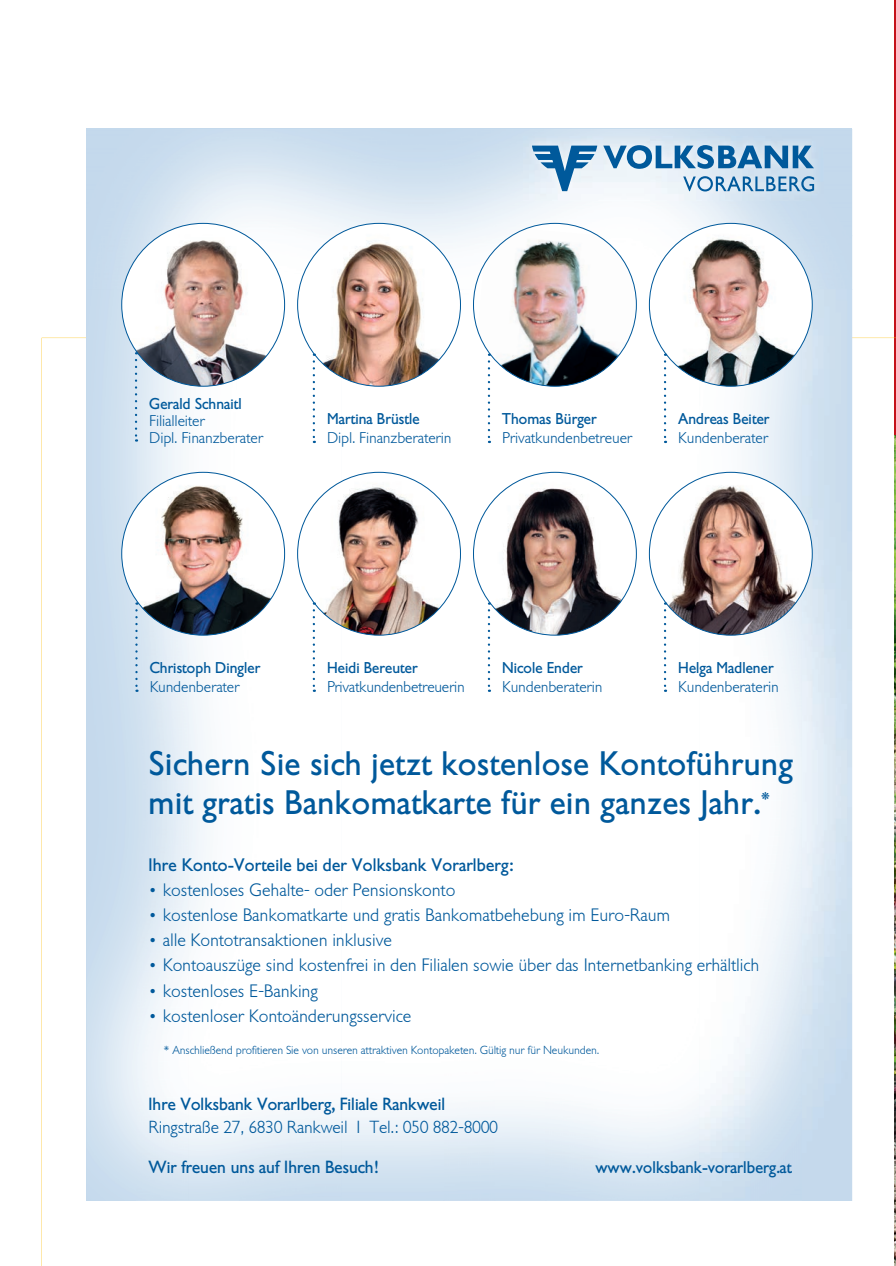
<style>
.page{position:relative;width:896px;height:1266px;background:#fff}
.page>*{position:absolute;margin:0;border:0;box-sizing:border-box;transform-origin:0 0}
.t1{font:32.4px/39.2px "GI16";letter-spacing:.015em;color:#00599b}
.t2{font:300 17.25px "GI16";letter-spacing:.005em;color:#00599b}
.t3{font:17.25px "GI16";letter-spacing:.005em;color:#00599b}
.t4{font:16.8px "GI16";color:#00599b}
.t5{font:300 16.8px "GI16";color:#00599b}
.t6{font:16.05px "GI16";color:#00599b}
.t7{font:300 14.85px/17.1px "GI16";color:#00599b}
.t8{font:14.85px "GI16";color:#00599b}
.t9{font:300 11.25px "GI16";color:#00599b}
.s1{font-family:"Gill Sans"}
</style>
<div class="page">
<hr style="left:894px;top:0;width:1px;height:435px;background:#c4121a">
<img style="left:86px;top:129px;width:766px;height:106px">
<img style="left:86px;top:235px;width:74px;height:54px">
<img style="left:239px;top:235px;width:102px;height:965px">
<img style="left:422px;top:235px;width:63px;height:54px">
<img style="left:597px;top:235px;width:102px;height:965px">
<div style="left:774px;top:235px;width:78px;height:54px;background:#c8dbed"></div>
<img style="left:86px;top:289px;width:51px;height:911px">
<img style="left:444px;top:292px;width:50px;height:908px">
<img style="left:801px;top:289px;width:51px;height:911px">
<img style="left:137px;top:353px;width:102px;height:150px">
<img style="left:341px;top:354px;width:103px;height:149px">
<img style="left:501px;top:374px;width:96px;height:118px">
<img style="left:699px;top:346px;width:102px;height:157px">
<img style="left:137px;top:503px;width:51px;height:697px">
<img style="left:393px;top:503px;width:51px;height:697px">
<img style="left:750px;top:503px;width:51px;height:697px">
<img style="left:494px;top:609px;width:51px;height:591px">
<img style="left:188px;top:627px;width:51px;height:573px">
<img style="left:341px;top:626px;width:52px;height:574px">
<img style="left:545px;top:623px;width:52px;height:577px">
<img style="left:699px;top:629px;width:51px;height:571px">
<img style="left:523px;top:136px;width:300px;height:64px">
<svg style="left:683px;top:176px;width:131px;height:15px;background:#8db5d3"></svg>
<svg style="left:603px;top:145px;width:210px;height:24px;background:#71a2c8"></svg>
<svg style="left:532px;top:146px;width:65px;height:45px;background:#8bb3d2"></svg>
<img style="left:122px;top:223px;width:162px;height:163px;border-radius:81px">
<svg style="left:135px;top:360px;width:2px;height:81px"></svg>
<img style="left:297px;top:223px;width:163px;height:163px;border-radius:81px">
<svg style="left:313px;top:353px;width:2px;height:90px"></svg>
<svg style="left:473px;top:223px;width:163px;height:163px"></svg>
<img style="left:485px;top:235px;width:135px;height:133px">
<img style="left:477px;top:265px;width:108px;height:121px">
<svg style="left:488px;top:353px;width:2px;height:90px"></svg>
<img style="left:649px;top:223px;width:163px;height:163px;border-radius:81px">
<svg style="left:663px;top:353px;width:3px;height:90px"></svg>
<img style="left:122px;top:472px;width:162px;height:163px;border-radius:81px">
<svg style="left:135px;top:610px;width:3px;height:82px"></svg>
<img style="left:297px;top:472px;width:163px;height:163px;border-radius:81px">
<svg style="left:313px;top:610px;width:2px;height:82px"></svg>
<img style="left:473px;top:472px;width:163px;height:163px;border-radius:81px">
<svg style="left:488px;top:610px;width:2px;height:82px"></svg>
<img style="left:649px;top:472px;width:163px;height:163px;border-radius:81px">
<svg style="left:663px;top:610px;width:3px;height:82px"></svg>
<p class="t8" style="left:149px;top:394px;width:94px">Gerald Schnaitl</p>
<p class="t7" style="left:149px;top:412px;width:115px">Filialleiter<br>Dipl. Finanzberater</p>
<p class="t8" style="left:327px;top:409px;width:94px">Martina Brüstle</p>
<p class="t7" style="left:327px;top:429px;width:126px">Dipl. Finanzberaterin</p>
<p class="t8" style="left:502px;top:409px;width:96px">Thomas Bürger</p>
<p class="t7" style="left:502px;top:429px;width:131px">Privatkundenbetreuer</p>
<p class="t8" style="left:678px;top:409px;width:93px">Andreas Beiter</p>
<p class="t7" style="left:678px;top:429px;width:91px">Kundenberater</p>
<p class="t8" style="left:150px;top:658px;width:112px">Christoph Dingler</p>
<p class="t7" style="left:150px;top:678px;width:91px">Kundenberater</p>
<p class="t8" style="left:327px;top:658px;width:92px">Heidi Bereuter</p>
<p class="t7" style="left:327px;top:678px;width:139px">Privatkundenbetreuerin</p>
<p class="t8" style="left:502px;top:658px;width:82px">Nicole Ender</p>
<p class="t7" style="left:502px;top:678px;width:102px">Kundenberaterin</p>
<p class="t8" style="left:678px;top:658px;width:97px">Helga Madlener</p>
<p class="t7" style="left:678px;top:678px;width:102px">Kundenberaterin</p>
<h1 class="t1" style="left:148px;top:744px;width:646px">Sichern Sie sich jetzt kostenlose Kontoführung mit gratis Bankomatkarte für ein ganzes Jahr.<sup>*</sup></h1>
<p class="t3" style="left:148px;top:854px;width:366px">Ihre Konto-Vorteile bei der Volksbank Vorarlberg:</p>
<p class="t2" style="left:148px;top:879px;width:308px"><span class="s1">•</span> kostenloses Gehalte- oder Pensionskonto</p>
<p class="t2" style="left:148px;top:905px;width:523px"><span class="s1">•</span> kostenlose Bankomatkarte und gratis Bankomatbehebung im Euro-Raum</p>
<p class="t2" style="left:148px;top:930px;width:245px"><span class="s1">•</span> alle Kontotransaktionen inklusive</p>
<p class="t2" style="left:148px;top:955px;width:612px"><span class="s1">•</span> Kontoauszüge sind kostenfrei in den Filialen sowie über das Internetbanking erhältlich</p>
<p class="t2" style="left:148px;top:980px;width:171px"><span class="s1">•</span> kostenloses E-Banking</p>
<p class="t2" style="left:148px;top:1005px;width:264px"><span class="s1">•</span> kostenloser Kontoänderungsservice</p>
<p class="t9" style="left:163px;top:1043px;width:437px">* Anschließend profitieren Sie von unseren attraktiven Kontopaketen. Gültig nur für Neukunden.</p>
<p class="t4" style="left:148px;top:1094px;width:298px">Ihre Volksbank Vorarlberg, Filiale Rankweil</p>
<p class="t5" style="left:148px;top:1117px;width:351px">Ringstraße 27, 6830 Rankweil I Tel.: 050 882-8000</p>
<p class="t4" style="left:148px;top:1157px;width:231px">Wir freuen uns auf Ihren Besuch!</p>
<p class="t6" style="left:595px;top:1157px;width:198px">www.volksbank-vorarlberg.at</p>
</div>
